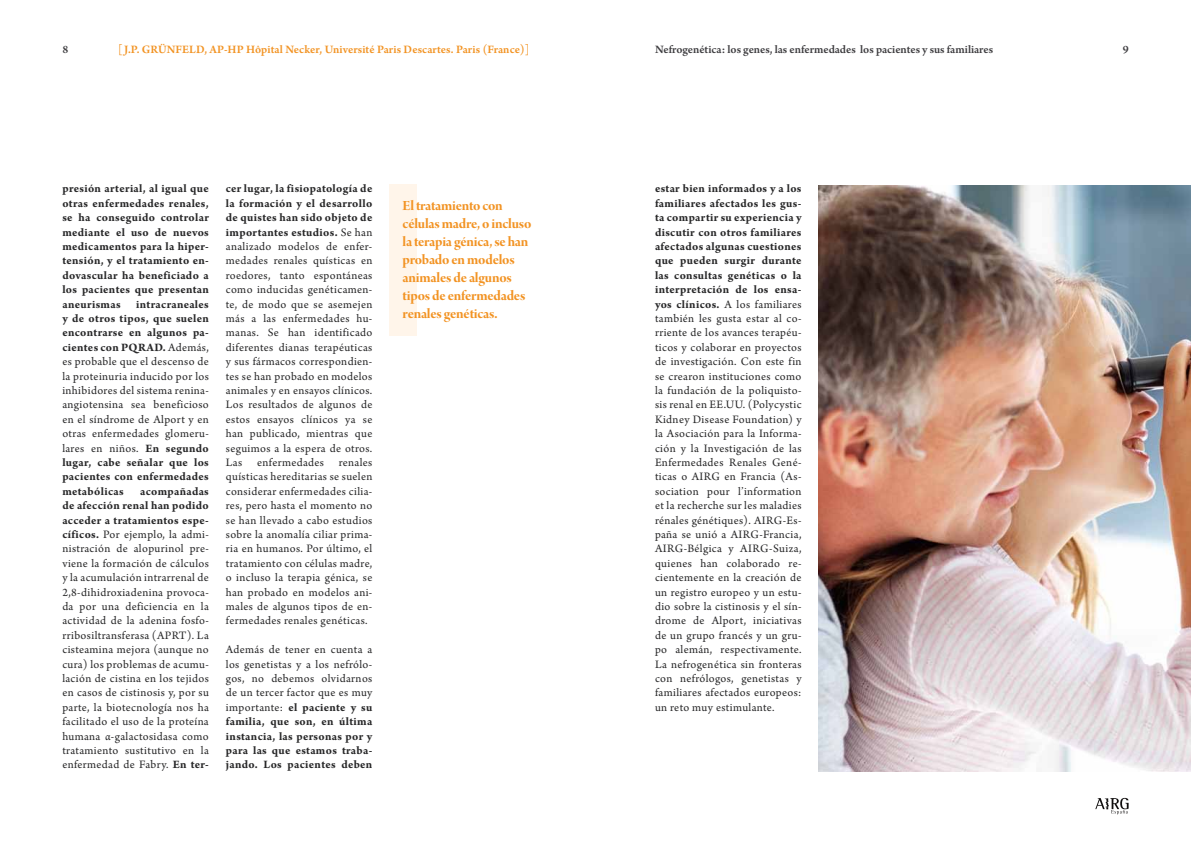
<style>
.page{position:relative;width:1191px;height:842px;background:#fff}
.page>*{position:absolute;margin:0;border:0;box-sizing:border-box;transform-origin:0 0}
.t1{font:15px/18px "Arno Pro Bold Display";letter-spacing:-.015em;color:#f29323}
.t2{font:12px/14.4px "Arno Pro";letter-spacing:.03em;color:#282829;text-align:justify}
.t3{font:700 12px/14.4px "Arno Pro";letter-spacing:.025em;color:#282829;text-align:justify}
.t4{font:600 12px "Arno Pro";letter-spacing:.005em;color:#f29323}
.t5{font:600 12px "Arno Pro";letter-spacing:-.005em;color:#3e3d40}
.s1{font-weight:700}
.s2{font-weight:400}
</style>
<div class="page">
<svg style="left:1095px;top:798px;width:33px;height:16px"></svg>
<img style="left:818px;top:186px;width:373px;height:585px">
<div style="left:389px;top:184px;width:28px;height:152px;background:#fff5ea"></div>
<p class="t4" style="left:118px;top:43px;width:413px">[J.P. GRÜNFELD, AP-HP Hôpital Necker, Université Paris Descartes. Paris (France)]</p>
<p class="t5" style="left:655px;top:43px;width:340px">Nefrogenética: los genes, las enfermedades los pacientes y sus familiares</p>
<p class="t5" style="left:62px;top:42px;width:7px">8</p>
<p class="t5" style="left:1122px;top:42px;width:7px">9</p>
<p class="t3" style="left:62px;top:182px;width:148px">presión arterial, al igual que otras enfermedades renales, se ha conseguido controlar mediante el uso de nuevos medicamentos para la hiper&shy;tensión, y el tratamiento en&shy;dovascular ha beneficiado a los pacientes que presentan aneurismas</p>
<p class="t2" style="left:62px;top:297px;width:148px;text-indent:74px"><span class="s1">intracraneales y de otros tipos, que suelen encontrarse en algunos pa&shy;cientes con PQRAD.</span> Además, es probable que el descenso de la proteinuria inducido por los inhibidores del sistema renina&shy;angiotensina sea beneficioso en el síndrome de Alport y en otras enfermedades glomeru&shy;lares en niños. <span class="s1">En segundo lugar, cabe señalar que los pacientes con enfermedades metabólicas</span></p>
<p class="t2" style="left:62px;top:485px;width:148px;text-indent:78px"><span class="s1">acompañadas de afección renal han podido acceder a tratamientos espe&shy;cíficos.</span> Por ejemplo, la admi&shy;nistración de alopurinol pre&shy;viene la formación de cálculos y la acumulación intrarrenal de 2,8-dihidroxiadenina provoca&shy;da por una deficiencia en la actividad de la adenina fosfo&shy;rribosiltransferasa (APRT). La cisteamina mejora (aunque no cura) los problemas de acumu&shy;lación de cistina en los tejidos en casos de cistinosis y, por su parte, la biotecnología nos ha facilitado el uso de la proteína humana α-galactosidasa como tratamiento sustitutivo en la enfermedad de Fabry. <span class="s1">En ter-</span></p>
<p class="t2" style="left:226px;top:182px;width:148px"><span class="s1">cer lugar, la fisiopatología de la formación y el desarrollo de quistes han sido objeto de importantes estudios.</span> Se han analizado modelos de enfer&shy;medades renales quísticas en roedores, tanto espontáneas como inducidas genéticamen&shy;te, de modo que se asemejen más a las enfermedades hu&shy;manas. Se han identificado diferentes dianas terapéuticas y sus fármacos correspondien&shy;tes se han probado en modelos animales y en ensayos clínicos.<br>Los resultados de algunos de estos ensayos clínicos ya se han publicado, mientras que seguimos a la espera de otros.<br>Las enfermedades renales quísticas hereditarias se suelen considerar enfermedades cilia&shy;res, pero hasta el momento no se han llevado a cabo estudios sobre la anomalía ciliar prima&shy;ria en humanos. Por último, el tratamiento con células madre, o incluso la terapia génica, se han probado en modelos ani&shy;males de algunos tipos de en&shy;fermedades renales genéticas.</p>
<p class="t3" style="left:226px;top:643px;width:148px"><span class="s2">Además de tener en cuenta a los genetistas y a los nefrólo&shy;gos, no debemos olvidarnos de un tercer factor que es muy importante:</span> el paciente y su familia, que son, en última instancia, las personas por y para las que estamos traba&shy;jando. Los pacientes deben</p>
<p class="t1" style="left:402px;top:197px;width:130px">El tratamiento con células madre, o incluso la terapia génica, se han probado en modelos animales de algunos tipos de enfermedades renales genéticas.</p>
<p class="t2" style="left:655px;top:182px;width:148px"><span class="s1">estar bien informados y a los familiares afectados les gus&shy;ta compartir su experiencia y discutir con otros familiares afectados algunas cuestiones que pueden surgir durante las consultas genéticas o la interpretación de los ensa&shy;yos clínicos.</span> A los familiares también les gusta estar al co&shy;rriente de los avances terapéu&shy;ticos y colaborar en proyectos de investigación. Con este fin se crearon instituciones como la fundación de la poliquisto&shy;sis renal en EE.UU. (Polycystic Kidney Disease Foundation) y la Asociación para la Informa&shy;ción y la Investigación de las Enfermedades Renales Gené&shy;ticas o AIRG en Francia (As&shy;sociation pour l’information et la recherche sur les maladies rénales génétiques). AIRG-Es&shy;paña se unió a AIRG-Francia, AIRG-Bélgica y AIRG-Suiza, quienes han colaborado re&shy;cientemente en la creación de un registro europeo y un estu&shy;dio sobre la cistinosis y el sín&shy;drome de Alport, iniciativas de un grupo francés y un gru&shy;po alemán, respectivamente.<br>La nefrogenética sin fronteras con nefrólogos, genetistas y familiares afectados europeos: un reto muy estimulante.</p>
</div>
